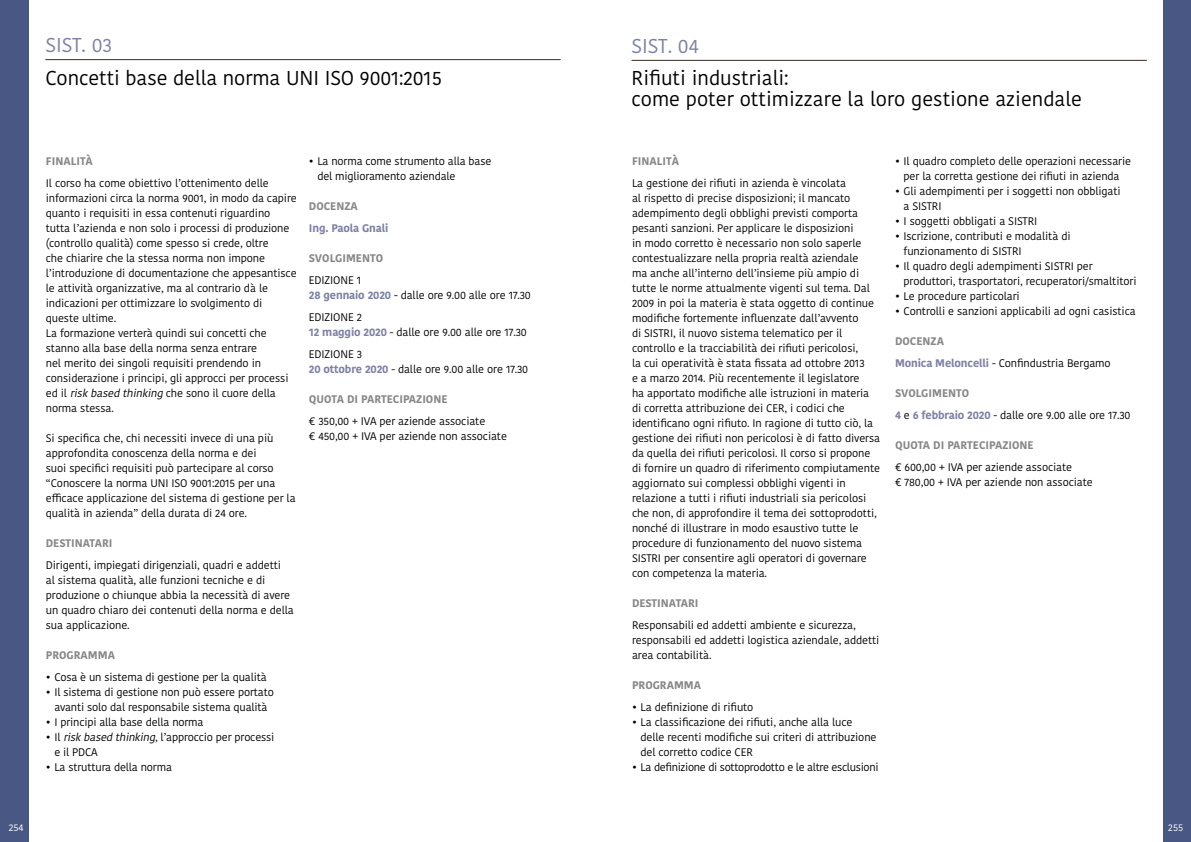
<style>
.page{position:relative;width:1191px;height:842px;background:#fff}
.page>*{position:absolute;margin:0;border:0;box-sizing:border-box;transform-origin:0 0}
.t1{font:20px/21px "Kohinoor Devanagari";color:#000}
.t2{font:20px "Kohinoor Devanagari";color:#7d81a4}
.t3{font:11px/15px "Kohinoor Devanagari";letter-spacing:-.01em;color:#000}
.t4{font:700 11px "Kohinoor Devanagari";color:#878787}
.t5{font:11px "Kohinoor Devanagari";letter-spacing:-.03em;color:#000}
.t6{font:700 11px "Kohinoor Devanagari";letter-spacing:-.01em;color:#7d81a4}
.t7{font:10px "Kohinoor Devanagari";color:#fff}
.s1{font-style:italic}
.s2{font-weight:700;color:#7d81a4}
.s3{font-weight:700;color:#878787}
</style>
<div class="page">
<div style="left:1163px;top:0;width:28px;height:842px;background:#485783"></div>
<div style="left:0;top:0;width:28px;height:842px;background:#485783"></div>
<hr style="left:631px;top:60px;width:515px;height:1px;background:#372b21">
<hr style="left:45px;top:59px;width:515px;height:1px;background:#372b21">
<h1 class="t2" style="left:45px;top:33px;width:68px">SIST. 03</h1>
<h1 class="t1" style="left:45px;top:67px;width:398px">Concetti base della norma UNI ISO 9001:2015</h1>
<p class="t4" style="left:46px;top:151px;width:49px">FINALITÀ</p>
<p class="t3" style="left:46px;top:175px;width:252px">Il corso ha come obiettivo l’ottenimento delle informazioni circa la norma 9001, in modo da capire quanto i requisiti in essa contenuti riguardino tutta l’azienda e non solo i processi di produzione (controllo qualità) come spesso si crede, oltre<br>che chiarire che la stessa norma non impone l’introduzione di documentazione che appesantisce le attività organizzative, ma al contrario dà le indicazioni per ottimizzare lo svolgimento di queste ultime.<br>La formazione verterà quindi sui concetti che stanno alla base della norma senza entrare<br>nel merito dei singoli requisiti prendendo in considerazione i principi, gli approcci per processi ed il <span class="s1">riskbasedthinking</span>che sono il cuore della norma stessa.</p>
<p class="t3" style="left:46px;top:430px;width:251px">Si specifica che, chi necessiti invece di una più approfondita conoscenza della norma e dei<br>suoi specifici requisiti può partecipare al corso “Conoscere la norma UNI ISO 9001:2015 per una efficace applicazione del sistema di gestione per la qualità in azienda” della durata di 24 ore.</p>
<p class="t4" style="left:46px;top:533px;width:68px">DESTINATARI</p>
<p class="t3" style="left:46px;top:557px;width:249px">Dirigenti, impiegati dirigenziali, quadri e addetti<br>al sistema qualità, alle funzioni tecniche e di produzione o chiunque abbia la necessità di avere un quadro chiaro dei contenuti della norma e della sua applicazione.</p>
<p class="t4" style="left:46px;top:645px;width:71px">PROGRAMMA</p>
<p class="t3" style="left:46px;top:669px;width:222px">• Cosa è un sistema di gestione per la qualità</p>
<p class="t3" style="left:46px;top:684px;width:229px;text-align:center">• Il sistema di gestione non può essere portato avanti solo dal responsabile sistema qualità</p>
<p class="t3" style="left:46px;top:714px;width:159px">• I principi alla base della norma</p>
<p class="t3" style="left:54px;top:729px;width:221px;text-indent:-9px">• Il <span class="s1">riskbasedthinking</span>, l’approccio per processi e il PDCA</p>
<p class="t3" style="left:46px;top:759px;width:128px">• La struttura della norma</p>
<p class="t3" style="left:317px;top:153px;width:175px;text-indent:-9px">• La norma come strumento alla base del miglioramento aziendale</p>
<p class="t4" style="left:309px;top:196px;width:51px">DOCENZA</p>
<p class="t6" style="left:309px;top:218px;width:81px">Ing. Paola Gnali</p>
<p class="t4" style="left:309px;top:248px;width:76px">SVOLGIMENTO</p>
<p class="t3" style="left:309px;top:272px;width:223px">EDIZIONE 1<br><span class="s2">28 gennaio 2020</span> - dalle ore 9.00 alle ore 17.30</p>
<p class="t3" style="left:309px;top:309px;width:219px">EDIZIONE 2<br><span class="s2">12 maggio 2020</span> - dalle ore 9.00 alle ore 17.30</p>
<p class="t3" style="left:309px;top:346px;width:221px">EDIZIONE 3<br><span class="s2">20 ottobre 2020</span> - dalle ore 9.00 alle ore 17.30</p>
<p class="t4" style="left:309px;top:389px;width:140px">QUOTA DI PARTECIPAZIONE</p>
<p class="t3" style="left:309px;top:413px;width:200px">€ 350,00 + IVA per aziende associate<br>€ 450,00 + IVA per aziende non associate</p>
<h1 class="t2" style="left:631px;top:34px;width:69px">SIST. 04</h1>
<h1 class="t1" style="left:631px;top:68px;width:452px">Rifiuti industriali:<br>come poter ottimizzare la loro gestione aziendale</h1>
<p class="t4" style="left:632px;top:152px;width:49px">FINALITÀ</p>
<p class="t3" style="left:632px;top:176px;width:250px">La gestione dei rifiuti in azienda è vincolata<br>al rispetto di precise disposizioni; il mancato adempimento degli obblighi previsti comporta pesanti sanzioni. Per applicare le disposizioni<br>in modo corretto è necessario non solo saperle contestualizzare nella propria realtà aziendale<br>ma anche all’interno dell’insieme più ampio di tutte le norme attualmente vigenti sul tema. Dal 2009 in poi la materia è stata oggetto di continue modifiche fortemente influenzate dall’avvento<br>di SISTRI, il nuovo sistema telematico per il controllo e la tracciabilità dei rifiuti pericolosi,<br>la cui operatività è stata fissata ad ottobre 2013<br>e a marzo 2014. Più recentemente il legislatore<br>ha apportato modifiche alle istruzioni in materia di corretta attribuzione dei CER, i codici che identificano ogni rifiuto. In ragione di tutto ciò, la gestione dei rifiuti non pericolosi è di fatto diversa da quella dei rifiuti pericolosi. Il corso si propone di fornire un quadro di riferimento compiutamente aggiornato sui complessi obblighi vigenti in relazione a tutti i rifiuti industriali sia pericolosi che non, di approfondire il tema dei sottoprodotti, nonché di illustrare in modo esaustivo tutte le procedure di funzionamento del nuovo sistema SISTRI per consentire agli operatori di governare con competenza la materia.</p>
<p class="t4" style="left:632px;top:594px;width:68px">DESTINATARI</p>
<p class="t3" style="left:632px;top:618px;width:249px">Responsabili ed addetti ambiente e sicurezza, responsabili ed addetti logistica aziendale, addetti area contabilità.</p>
<p class="t4" style="left:632px;top:676px;width:71px">PROGRAMMA</p>
<p class="t3" style="left:632px;top:700px;width:123px">• La definizione di rifiuto</p>
<p class="t3" style="left:640px;top:715px;width:237px;text-indent:-9px">• La classificazione dei rifiuti, anche alla luce delle recenti modifiche sui criteri di attribuzione del corretto codice CER</p>
<p class="t5" style="left:632px;top:761px;width:248px">• La definizione di sottoprodotto e le altre esclusioni</p>
<p class="t3" style="left:895px;top:154px;width:238px;text-align:center">• Il quadro completo delle operazioni necessarie per la corretta gestione dei rifiuti in azienda</p>
<p class="t3" style="left:903px;top:184px;width:219px;text-indent:-9px">• Gli adempimenti per i soggetti non obbligati a SISTRI</p>
<p class="t3" style="left:895px;top:214px;width:144px">• I soggetti obbligati a SISTRI</p>
<p class="t3" style="left:903px;top:229px;width:168px;text-indent:-9px">• Iscrizione, contributi e modalità di funzionamento di SISTRI</p>
<p class="t3" style="left:903px;top:259px;width:234px;text-indent:-9px">• Il quadro degli adempimenti SISTRI per produttori, trasportatori, recuperatori/smaltitori</p>
<p class="t3" style="left:895px;top:289px;width:126px">• Le procedure particolari</p>
<p class="t3" style="left:895px;top:304px;width:242px">• Controlli e sanzioni applicabili ad ogni casistica</p>
<p class="t3" style="left:895px;top:331px;width:217px;line-height:22px"><span class="s3">DOCENZA<br></span><span class="s2">Monica Meloncelli</span> - Confindustria Bergamo</p>
<p class="t3" style="left:895px;top:383px;width:237px;line-height:22px"><span class="s3">SVOLGIMENTO<br></span><span class="s2">4</span> e <span class="s2">6 febbraio 2020</span> - dalle ore 9.00 alle ore 17.30</p>
<p class="t4" style="left:895px;top:436px;width:140px">QUOTA DI PARTECIPAZIONE</p>
<p class="t3" style="left:895px;top:460px;width:199px">€ 600,00 + IVA per aziende associate<br>€ 780,00 + IVA per aziende non associate</p>
<p class="t7" style="left:9px;top:821px;width:16px">254</p>
<p class="t7" style="left:1168px;top:821px;width:16px">255</p>
</div>
